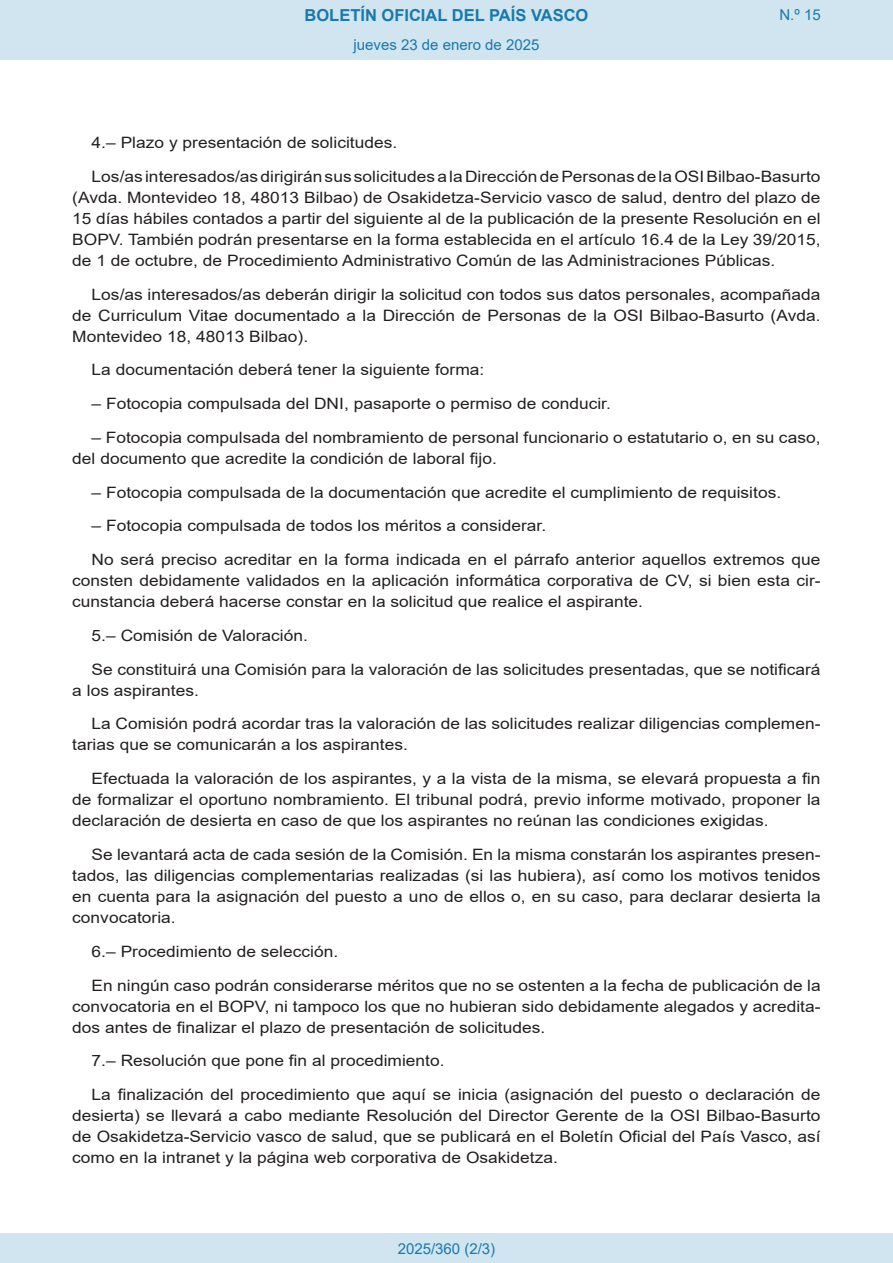
<style>
.page{position:relative;width:893px;height:1263px;background:#fff}
.page>*{position:absolute;margin:0;border:0;box-sizing:border-box;transform-origin:0 0}
.t1{font:700 16.5px "Arial";color:#1879ad}
.BOPVDetalle{font:15.6px/21px "Arial";color:#231f20;text-align:justify;scale:1.11 1}
.Paginacion_Centro{font:15px "Arial";color:#1879ad}
</style>
<div class="page">
<div style="left:0;top:0;width:893px;height:60px;background:#d0e5f0"></div>
<div style="left:0;top:1233px;width:893px;height:30px;background:#d0e5f0"></div>
<p class="t1" style="left:305px;top:3px;width:285px">BOLETÍN OFICIAL DEL PAÍS VASCO</p>
<p class="Paginacion_Centro" style="left:353px;top:35px;width:187px">jueves 23 de enero de 2025</p>
<p class="Paginacion_Centro" style="left:779px;top:5px;width:43px">N.º 15</p>
<p class="BOPVDetalle" style="left:92px;top:132px;width:277px">4.– Plazo y presentación de solicitudes.</p>
<p class="BOPVDetalle" style="left:72px;top:166px;width:676px;text-indent:19px">Los/as interesados/as dirigirán sus solicitudes a la Dirección de Personas de la OSI Bilbao-Basurto (Avda. Montevideo 18, 48013 Bilbao) de Osakidetza-Servicio vasco de salud, dentro del plazo de 15 días hábiles contados a partir del siguiente al de la publicación de la presente Resolución en el BOPV. También podrán presentarse en la forma establecida en el artículo 16.4 de la Ley 39/2015, de 1 de octubre, de Procedimiento Administrativo Común de las Administraciones Públicas.</p>
<p class="BOPVDetalle" style="left:72px;top:284px;width:676px;text-indent:19px">Los/as interesados/as deberán dirigir la solicitud con todos sus datos personales, acompañada de Curriculum Vitae documentado a la Dirección de Personas de la OSI Bilbao-Basurto (Avda.<br>Montevideo 18, 48013 Bilbao).</p>
<p class="BOPVDetalle" style="left:92px;top:359px;width:355px">La documentación deberá tener la siguiente forma:</p>
<p class="BOPVDetalle" style="left:92px;top:393px;width:469px">– Fotocopia compulsada del DNI, pasaporte o permiso de conducir.</p>
<p class="BOPVDetalle" style="left:72px;top:427px;width:676px;text-indent:19px">– Fotocopia compulsada del nombramiento de personal funcionario o estatutario o, en su caso, del documento que acredite la condición de laboral fijo.</p>
<p class="BOPVDetalle" style="left:92px;top:482px;width:623px">– Fotocopia compulsada de la documentación que acredite el cumplimiento de requisitos.</p>
<p class="BOPVDetalle" style="left:92px;top:515px;width:411px">– Fotocopia compulsada de todos los méritos a considerar.</p>
<p class="BOPVDetalle" style="left:72px;top:549px;width:676px;text-indent:19px">No será preciso acreditar en la forma indicada en el párrafo anterior aquellos extremos que consten debidamente validados en la aplicación informática corporativa de CV, si bien esta cir&shy;cunstancia deberá hacerse constar en la solicitud que realice el aspirante.</p>
<p class="BOPVDetalle" style="left:92px;top:625px;width:196px">5.– Comisión de Valoración.</p>
<p class="BOPVDetalle" style="left:72px;top:659px;width:676px;text-indent:19px">Se constituirá una Comisión para la valoración de las solicitudes presentadas, que se notificará a los aspirantes.</p>
<p class="BOPVDetalle" style="left:72px;top:713px;width:676px;text-indent:19px">La Comisión podrá acordar tras la valoración de las solicitudes realizar diligencias complemen&shy;tarias que se comunicarán a los aspirantes.</p>
<p class="BOPVDetalle" style="left:72px;top:768px;width:676px;text-indent:19px">Efectuada la valoración de los aspirantes, y a la vista de la misma, se elevará propuesta a fin de formalizar el oportuno nombramiento. El tribunal podrá, previo informe motivado, proponer la declaración de desierta en caso de que los aspirantes no reúnan las condiciones exigidas.</p>
<p class="BOPVDetalle" style="left:72px;top:844px;width:676px;text-indent:19px">Se levantará acta de cada sesión de la Comisión. En la misma constarán los aspirantes presen&shy;tados, las diligencias complementarias realizadas (si las hubiera), así como los motivos tenidos en cuenta para la asignación del puesto a uno de ellos o, en su caso, para declarar desierta la convocatoria.</p>
<p class="BOPVDetalle" style="left:92px;top:941px;width:224px">6.– Procedimiento de selección.</p>
<p class="BOPVDetalle" style="left:72px;top:974px;width:676px;text-indent:19px">En ningún caso podrán considerarse méritos que no se ostenten a la fecha de publicación de la convocatoria en el BOPV, ni tampoco los que no hubieran sido debidamente alegados y acredita&shy;dos antes de finalizar el plazo de presentación de solicitudes.</p>
<p class="BOPVDetalle" style="left:92px;top:1050px;width:319px">7.– Resolución que pone fin al procedimiento.</p>
<p class="BOPVDetalle" style="left:72px;top:1084px;width:676px;text-indent:19px">La finalización del procedimiento que aquí se inicia (asignación del puesto o declaración de desierta) se llevará a cabo mediante Resolución del Director Gerente de la OSI Bilbao-Basurto de Osakidetza-Servicio vasco de salud, que se publicará en el Boletín Oficial del País Vasco, así como en la intranet y la página web corporativa de Osakidetza.</p>
<p class="Paginacion_Centro" style="left:398px;top:1238px;width:99px">2025/360 (2/3)</p>
</div>
